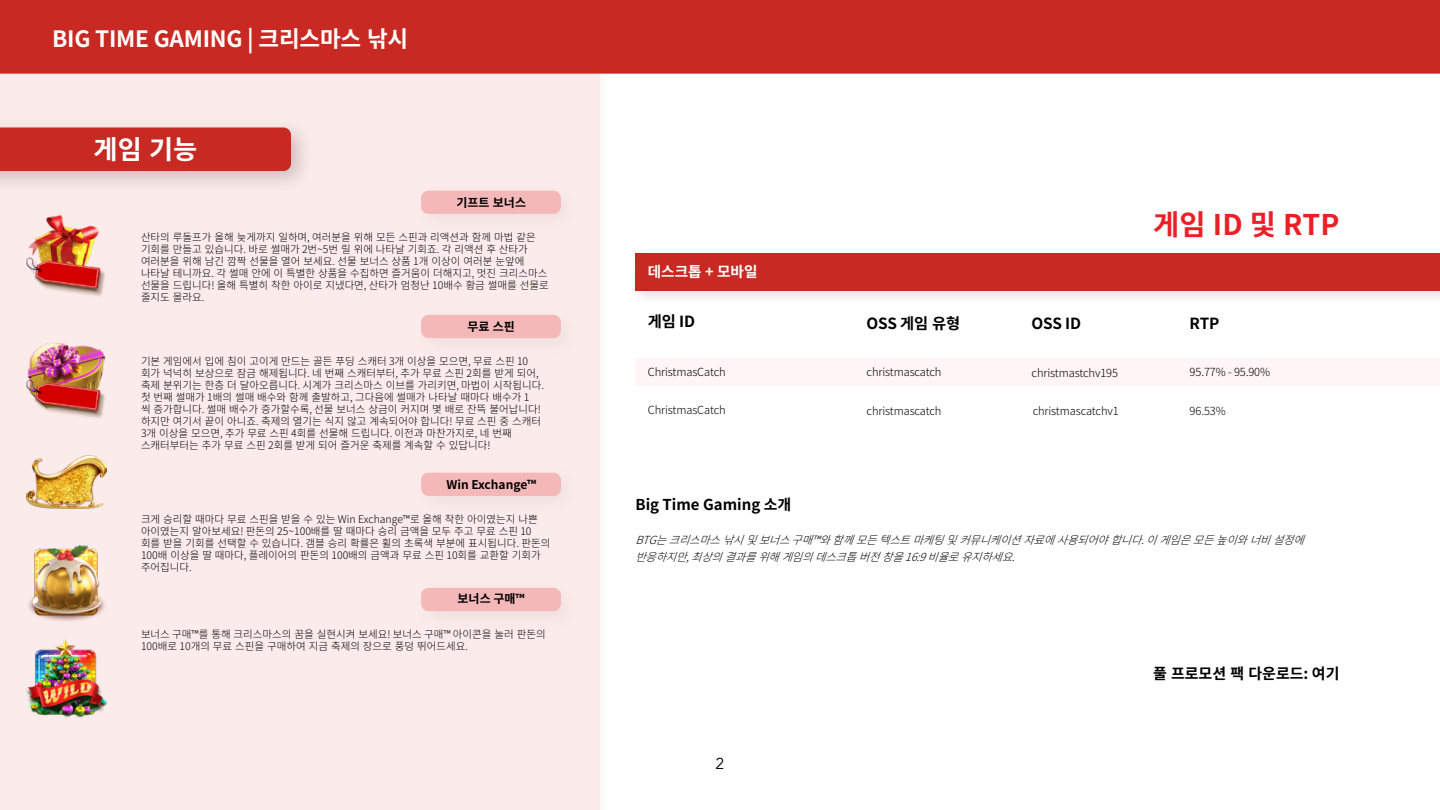
<style>
.page{position:relative;width:1440px;height:810px;background:#fff}
.page>*{position:absolute;margin:0;border:0;box-sizing:border-box;transform-origin:0 0}
.t1{font:700 28.5px "Noto Sans CJ Ktc";letter-spacing:.01em;color:#eb2027}
.t2{font:700 26.25px "Noto Sans CJ Ktc";color:#fff}
.t3{font:700 22.5px "Noto Sans CJ Ktc";letter-spacing:-.01em;color:#fff}
.t4{font:15.75px "Avenir";color:#000}
.t5{font:700 15.38px "Noto Sans CJ Ktc";letter-spacing:-.01em;color:#000}
.t6{font:700 15px "Noto Sans CJ Ktc";color:#000}
.t7{font:700 14.62px "Noto Sans CJ Ktc";color:#fff}
.t8{font:700 12px "Noto Sans CJ Ktc";color:#000}
.t9{font:300 11.18px "Noto Sans CJ Ktc";letter-spacing:-.01em;color:#000}
.t10{font:italic 300 11.18px/17.2px "Noto Sans CJ Ktc";color:#000}
.t11{font:300 10.5px/12px "Noto Sans CJ Ktc";color:#000}
</style>
<div class="page">
<div style="left:0;top:0;width:614px;height:810px;background:#000;opacity:.75"></div>
<div style="left:0;top:2px;width:599px;height:808px;background:#fcebeb"></div>
<div style="left:635px;top:359px;width:805px;height:27px;background:#fff5f6"></div>
<div style="left:421px;top:315px;width:140px;height:23px;background:#f5b8b9;border-radius:8px"></div>
<div style="left:421px;top:191px;width:140px;height:23px;background:#f5b8b9;border-radius:8px"></div>
<div style="left:630px;top:248px;width:810px;height:58px;background:#000;opacity:.12"></div>
<div style="left:635px;top:253px;width:805px;height:38px;background:#c82923"></div>
<div style="left:0;top:117px;width:314px;height:77px;background:#000;opacity:.19"></div>
<div style="left:0;top:128px;width:291px;height:43px;background:#c82923"></div>
<div style="left:0;top:0;width:1440px;height:74px;background:#c82923"></div>
<div style="left:421px;top:588px;width:140px;height:23px;background:#f5b8b9;border-radius:8px"></div>
<div style="left:421px;top:473px;width:140px;height:23px;background:#f5b8b9;border-radius:8px"></div>
<img style="left:27px;top:215px;width:78px;height:81px">
<img style="left:27px;top:343px;width:79px;height:76px">
<img style="left:27px;top:456px;width:80px;height:53px">
<img style="left:27px;top:640px;width:80px;height:77px">
<img style="left:28px;top:545px;width:77px;height:76px">
<h3 class="t3" style="left:52px;top:26px;width:358px">BIG TIME GAMING | 크리스마스 낚시</h3>
<h2 class="t2" style="left:94px;top:135px;width:105px">게임 기능</h2>
<p class="t8" style="left:456px;top:196px;width:71px">기프트 보너스</p>
<p class="t11" style="left:141px;top:231px;width:409px">산타의 루돌프가 올해 늦게까지 일하며, 여러분을 위해 모든 스핀과 리액션과 함께 마법 같은 기회를 만들고 있습니다. 바로 썰매가 2번~5번 릴 위에 나타날 기회죠. 각 리액션 후 산타가 여러분을 위해 남긴 깜짝 선물을 열어 보세요. 선물 보너스 상품 1개 이상이 여러분 눈앞에 나타날 테니까요. 각 썰매 안에 이 특별한 상품을 수집하면 즐거움이 더해지고, 멋진 크리스마스 선물을 드립니다! 올해 특별히 착한 아이로 지냈다면, 산타가 엄청난 10배수 황금 썰매를 선물로 줄지도 몰라요.</p>
<p class="t8" style="left:467px;top:320px;width:49px">무료 스핀</p>
<p class="t11" style="left:141px;top:355px;width:405px">기본 게임에서 입에 침이 고이게 만드는 골든 푸딩 스캐터 3개 이상을 모으면, 무료 스핀 10 회가 넉넉히 보상으로 잠금 해제됩니다. 네 번째 스캐터부터, 추가 무료 스핀 2회를 받게 되어, 축제 분위기는 한층 더 달아오릅니다. 시계가 크리스마스 이브를 가리키면, 마법이 시작됩니다. 첫 번째 썰매가 1배의 썰매 배수와 함께 출발하고, 그다음에 썰매가 나타날 때마다 배수가 1<br>씩 증가합니다. 썰매 배수가 증가할수록, 선물 보너스 상금이 커지며 몇 배로 잔뜩 불어납니다! 하지만 여기서 끝이 아니죠. 축제의 열기는 식지 않고 계속되어야 합니다! 무료 스핀 중 스캐터 3개 이상을 모으면, 추가 무료 스핀 4회를 선물해 드립니다. 이전과 마찬가지로, 네 번째 스캐터부터는 추가 무료 스핀 2회를 받게 되어 즐거운 축제를 계속할 수 있답니다!</p>
<p class="t8" style="left:446px;top:478px;width:91px">Win Exchange™</p>
<p class="t11" style="left:141px;top:513px;width:411px">크게 승리할 때마다 무료 스핀을 받을 수 있는 Win Exchange™로 올해 착한 아이였는지 나쁜 아이였는지 알아보세요! 판돈의 25~100배를 딸 때마다 승리 금액을 모두 주고 무료 스핀 10 회를 받을 기회를 선택할 수 있습니다. 갬블 승리 확률은 휠의 초록색 부분에 표시됩니다. 판돈의 100배 이상을 딸 때마다, 플레이어의 판돈의 100배의 금액과 무료 스핀 10회를 교환할 기회가 주어집니다.</p>
<p class="t8" style="left:458px;top:592px;width:69px">보너스 구매™</p>
<p class="t11" style="left:141px;top:628px;width:406px">보너스 구매™를 통해 크리스마스의 꿈을 실현시켜 보세요! 보너스 구매™ 아이콘을 눌러 판돈의<br>100배로 10개의 무료 스핀을 구매하여 지금 축제의 장으로 풍덩 뛰어드세요.</p>
<h3 class="t7" style="left:648px;top:263px;width:111px">데스크톱 + 모바일</h3>
<h1 class="t1" style="left:1153px;top:209px;width:188px">게임 ID 및 RTP</h1>
<h3 class="t5" style="left:648px;top:313px;width:49px">게임 ID</h3>
<h3 class="t5" style="left:867px;top:315px;width:95px">OSS 게임 유형</h3>
<h3 class="t5" style="left:1032px;top:315px;width:51px">OSS ID</h3>
<h3 class="t5" style="left:1190px;top:315px;width:31px">RTP</h3>
<p class="t9" style="left:648px;top:366px;width:79px">ChristmasCatch</p>
<p class="t9" style="left:867px;top:366px;width:76px">christmascatch</p>
<p class="t9" style="left:1032px;top:366px;width:88px">christmastchv195</p>
<p class="t9" style="left:1190px;top:366px;width:82px">95.77% - 95.90%</p>
<p class="t9" style="left:648px;top:404px;width:79px">ChristmasCatch</p>
<p class="t9" style="left:867px;top:404px;width:76px">christmascatch</p>
<p class="t9" style="left:1033px;top:405px;width:88px">christmascatchv1</p>
<p class="t9" style="left:1190px;top:404px;width:38px">96.53%</p>
<h3 class="t6" style="left:635px;top:496px;width:157px">Big Time Gaming 소개</h3>
<p class="t10" style="left:635px;top:532px;width:681px">BTG는크리스마스낚시및보너스구매™와함께모든텍스트마케팅및커뮤니케이션자료에사용되어야합니다.이게임은모든높이와너비설정에 반응하지만,최상의결과를위해게임의데스크톱버전창을16:9비율로유지하세요.</p>
<h3 class="t4" style="left:716px;top:754px;width:10px">2</h3>
<h3 class="t6" style="left:1153px;top:666px;width:188px">풀 프로모션 팩 다운로드: 여기</h3>
</div>
